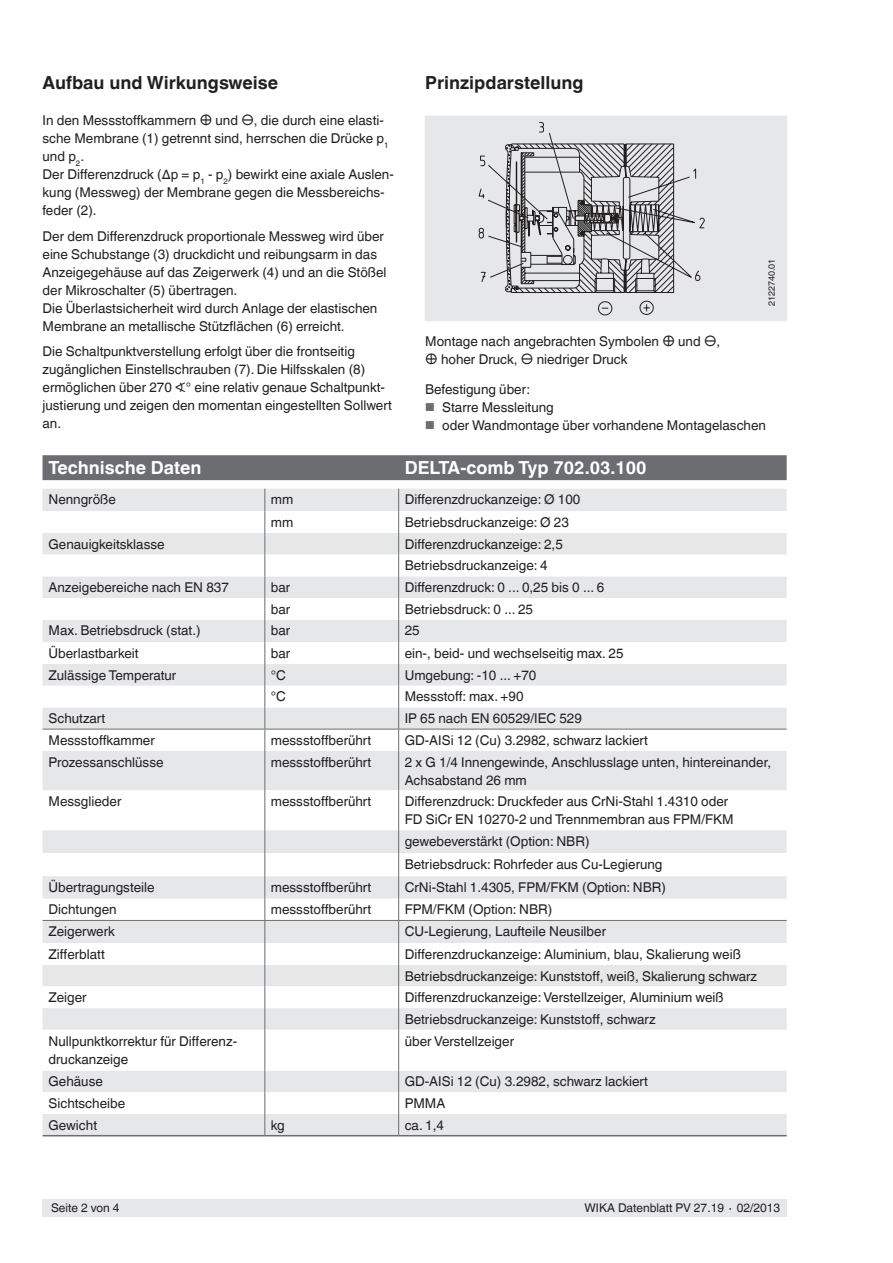
<style>
.page{position:relative;width:893px;height:1263px;background:#fff}
.page>*{position:absolute;margin:0;border:0;box-sizing:border-box;transform-origin:0 0}
.t1{font:700 18px "Helvetica World";color:#231f20}
.t2{font:700 18px "Helvetica World";color:#fff}
.t3{font:13.5px/18px "Helvetica World";color:#231f20}
.t4{font:12px "Helvetica World";color:#231f20}
.t5{font:9px "Helvetica World";color:#231f20}
.s1{font-size:15px}
.s2{font-size:11.55px;color:#6c6d70}
</style>
<div class="page">
<div style="left:43px;top:1199px;width:744px;height:17px;background:#e6e7e9"></div>
<div style="left:425px;top:116px;width:362px;height:205px;background:#e6e7e9"></div>
<div style="left:43px;top:455px;width:744px;height:25px;background:#6c6d70"></div>
<div style="left:43px;top:489px;width:744px;height:646px;background:#e6e7e9"></div>
<svg style="left:43px;top:511px;width:744px;height:603px"></svg>
<svg style="left:264px;top:489px;width:1px;height:262px"></svg>
<svg style="left:398px;top:489px;width:1px;height:262px"></svg>
<hr style="left:264px;top:751px;width:1px;height:39px;background:#6c6d70">
<hr style="left:398px;top:751px;width:1px;height:39px;background:#6c6d70">
<hr style="left:264px;top:790px;width:1px;height:40px;background:#6c6d70">
<hr style="left:398px;top:790px;width:1px;height:40px;background:#6c6d70">
<svg style="left:264px;top:830px;width:1px;height:200px"></svg>
<svg style="left:398px;top:830px;width:1px;height:200px"></svg>
<hr style="left:264px;top:1030px;width:1px;height:40px;background:#6c6d70">
<hr style="left:398px;top:1030px;width:1px;height:40px;background:#6c6d70">
<svg style="left:264px;top:1070px;width:1px;height:65px"></svg>
<svg style="left:398px;top:1070px;width:1px;height:65px"></svg>
<hr style="left:43px;top:729px;width:222px;height:1px;background:#6c6d70">
<hr style="left:265px;top:729px;width:134px;height:1px;background:#6c6d70">
<hr style="left:399px;top:729px;width:388px;height:1px;background:#6c6d70">
<hr style="left:43px;top:920px;width:222px;height:1px;background:#6c6d70">
<hr style="left:265px;top:920px;width:134px;height:1px;background:#6c6d70">
<hr style="left:399px;top:920px;width:388px;height:1px;background:#6c6d70">
<hr style="left:43px;top:1135px;width:222px;height:1px;background:#6c6d70">
<hr style="left:265px;top:1135px;width:134px;height:1px;background:#6c6d70">
<hr style="left:399px;top:1135px;width:388px;height:1px;background:#6c6d70">
<svg style="left:479px;top:122px;width:226px;height:199px"></svg>
<h1 class="t1" style="left:43px;top:73px;width:237px">Aufbau und Wirkungsweise</h1>
<p class="t3" style="left:43px;top:112px;width:353px">In den Messstoffkammern <span class="s1">⊕</span> und <span class="s1">⊖</span>, die durch eine elasti&shy;sche Membrane (1) getrennt sind, herrschen die Drücke p<sub>1 </sub>und p<sub>2</sub>.<br>Der Differenzdruck (∆p = p<sub>1</sub> - p<sub>2</sub>) bewirkt eine axiale Auslen&shy;kung (Messweg) der Membrane gegen die Messbereichs&shy;feder (2).</p>
<p class="t3" style="left:43px;top:227px;width:345px">Der dem Differenzdruck proportionale Messweg wird über eine Schubstange (3) druckdicht und reibungsarm in das Anzeigegehäuse auf das Zeigerwerk (4) und an die Stößel der Mikroschalter (5) übertragen.<br>Die Überlastsicherheit wird durch Anlage der elastischen Membrane an metallische Stützflächen (6) erreicht.</p>
<p class="t3" style="left:43px;top:343px;width:351px">Die Schaltpunktverstellung erfolgt über die frontseitig zugänglichen Einstellschrauben (7). Die Hilfsskalen (8) ermöglichen über 270 ∢° eine relativ genaue Schaltpunkt&shy;justierung und zeigen den momentan eingestellten Sollwert an.</p>
<h1 class="t1" style="left:425px;top:73px;width:160px">Prinzipdarstellung</h1>
<p class="t5" style="left:766px;top:306px;width:49px;rotate:-90deg">2122740.01</p>
<p class="t3" style="left:425px;top:332px;width:297px">Montage nach angebrachten Symbolen <span class="s1">⊕</span> und <span class="s1">⊖</span>, <span class="s1">⊕</span> hoher Druck, <span class="s1">⊖</span> niedriger Druck</p>
<p class="t3" style="left:425px;top:380px;width:107px">Befestigung über:</p>
<p class="t3" style="left:425px;top:398px;width:130px"><span class="s2">■</span> Starre Messleitung</p>
<p class="t3" style="left:425px;top:416px;width:342px"><span class="s2">■</span> oder Wandmontage über vorhandene Montagelaschen</p>
<h1 class="t2" style="left:49px;top:457px;width:155px">Technische Daten</h1>
<h1 class="t2" style="left:405px;top:457px;width:243px">DELTA-comb Typ 702.03.100</h1>
<p class="t3" style="left:49px;top:491px;width:69px">Nenngröße</p>
<p class="t3" style="left:271px;top:491px;width:24px">mm</p>
<p class="t3" style="left:405px;top:491px;width:177px">Differenzdruckanzeige: Ø 100</p>
<p class="t3" style="left:271px;top:513px;width:24px">mm</p>
<p class="t3" style="left:405px;top:513px;width:166px">Betriebsdruckanzeige: Ø 23</p>
<p class="t3" style="left:49px;top:535px;width:118px">Genauigkeitsklasse</p>
<p class="t3" style="left:405px;top:533px;width:160px;line-height:21.8px">Differenzdruckanzeige: 2,5<br>Betriebsdruckanzeige: 4</p>
<p class="t3" style="left:49px;top:578px;width:182px">Anzeigebereiche nach EN 837</p>
<p class="t3" style="left:271px;top:578px;width:21px">bar</p>
<p class="t3" style="left:405px;top:578px;width:201px">Differenzdruck: 0 ... 0,25 bis 0 ... 6</p>
<p class="t3" style="left:271px;top:600px;width:21px">bar</p>
<p class="t3" style="left:405px;top:600px;width:130px">Betriebsdruck: 0 ... 25</p>
<p class="t3" style="left:49px;top:622px;width:154px">Max. Betriebsdruck (stat.)</p>
<p class="t3" style="left:271px;top:622px;width:21px">bar</p>
<p class="t3" style="left:405px;top:622px;width:17px">25</p>
<p class="t3" style="left:49px;top:644px;width:92px">Überlastbarkeit</p>
<p class="t3" style="left:271px;top:644px;width:21px">bar</p>
<p class="t3" style="left:405px;top:644px;width:220px">ein-, beid- und wechselseitig max. 25</p>
<p class="t3" style="left:49px;top:666px;width:129px">Zulässige Temperatur</p>
<p class="t3" style="left:271px;top:666px;width:17px">°C</p>
<p class="t3" style="left:405px;top:666px;width:133px">Umgebung: -10 ... +70</p>
<p class="t3" style="left:271px;top:688px;width:17px">°C</p>
<p class="t3" style="left:405px;top:688px;width:120px">Messstoff: max. +90</p>
<p class="t3" style="left:49px;top:709px;width:58px">Schutzart</p>
<p class="t3" style="left:405px;top:709px;width:179px">IP 65 nach EN 60529/IEC 529</p>
<p class="t3" style="left:49px;top:731px;width:108px">Messstoffkammer</p>
<p class="t3" style="left:271px;top:731px;width:102px">messstoffberührt</p>
<p class="t3" style="left:405px;top:731px;width:245px">GD-AISi 12 (Cu) 3.2982, schwarz lackiert</p>
<p class="t3" style="left:49px;top:753px;width:117px">Prozessanschlüsse</p>
<p class="t3" style="left:271px;top:753px;width:102px">messstoffberührt</p>
<p class="t3" style="left:405px;top:753px;width:368px">2 x G 1/4 Innengewinde, Anschlusslage unten, hintereinander,<br>Achsabstand 26 mm</p>
<p class="t3" style="left:49px;top:792px;width:74px">Messglieder</p>
<p class="t3" style="left:271px;top:792px;width:102px">messstoffberührt</p>
<p class="t3" style="left:405px;top:792px;width:331px">Differenzdruck: Druckfeder aus CrNi-Stahl 1.4310 oder<br>FD SiCr EN 10270-2 und Trennmembran aus FPM/FKM</p>
<p class="t3" style="left:405px;top:830px;width:259px;line-height:23px">gewebeverstärkt (Option: NBR)<br>Betriebsdruck: Rohrfeder aus Cu-Legierung</p>
<p class="t3" style="left:49px;top:878px;width:108px">Übertragungsteile</p>
<p class="t3" style="left:271px;top:878px;width:102px">messstoffberührt</p>
<p class="t3" style="left:405px;top:878px;width:263px">CrNi-Stahl 1.4305, FPM/FKM (Option: NBR)</p>
<p class="t3" style="left:49px;top:901px;width:70px">Dichtungen</p>
<p class="t3" style="left:271px;top:901px;width:102px">messstoffberührt</p>
<p class="t3" style="left:405px;top:901px;width:149px">FPM/FKM (Option: NBR)</p>
<p class="t3" style="left:49px;top:922px;width:68px">Zeigerwerk</p>
<p class="t3" style="left:405px;top:922px;width:203px">CU-Legierung, Laufteile Neusilber</p>
<p class="t3" style="left:49px;top:945px;width:58px">Zifferblatt</p>
<p class="t3" style="left:405px;top:943px;width:354px;line-height:21.8px">Differenzdruckanzeige: Aluminium, blau, Skalierung weiß<br>Betriebsdruckanzeige: Kunststoff, weiß, Skalierung schwarz</p>
<p class="t3" style="left:49px;top:988px;width:40px">Zeiger</p>
<p class="t3" style="left:405px;top:987px;width:321px;line-height:21.8px">Differenzdruckanzeige: Verstellzeiger, Aluminium weiß<br>Betriebsdruckanzeige: Kunststoff, schwarz</p>
<p class="t3" style="left:49px;top:1032px;width:190px">Nullpunktkorrektur für Differenz&shy;druckanzeige</p>
<p class="t3" style="left:405px;top:1032px;width:111px">über Verstellzeiger</p>
<p class="t3" style="left:49px;top:1073px;width:56px">Gehäuse</p>
<p class="t3" style="left:405px;top:1073px;width:245px">GD-AISi 12 (Cu) 3.2982, schwarz lackiert</p>
<p class="t3" style="left:49px;top:1094px;width:78px">Sichtscheibe</p>
<p class="t3" style="left:405px;top:1094px;width:42px">PMMA</p>
<p class="t3" style="left:49px;top:1116px;width:50px">Gewicht</p>
<p class="t3" style="left:271px;top:1116px;width:15px">kg</p>
<p class="t3" style="left:405px;top:1116px;width:41px">ca. 1,4</p>
<p class="t4" style="left:51px;top:1201px;width:70px">Seite 2 von 4</p>
<p class="t4" style="left:584px;top:1201px;width:197px">WIKA Datenblatt PV 27.19 ∙ 02/2013</p>
</div>
